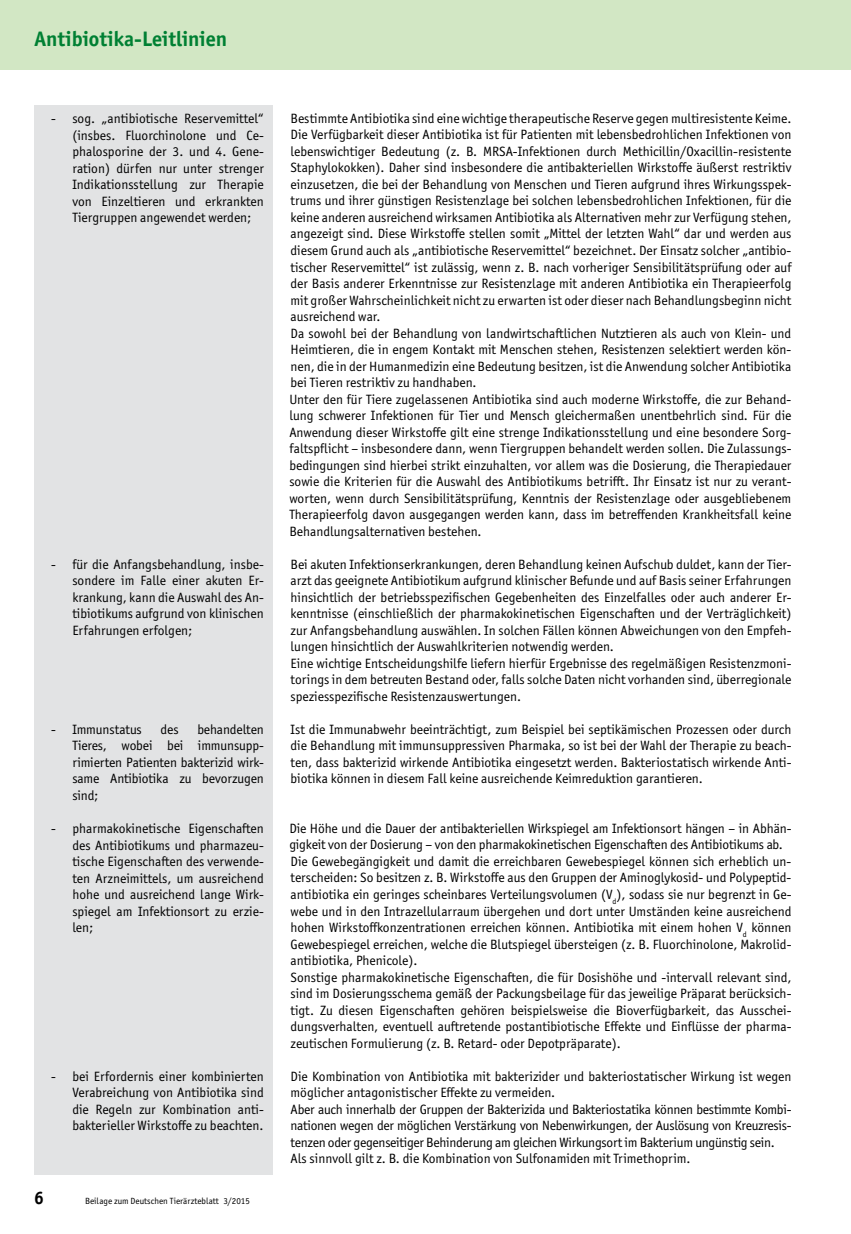
<style>
.page{position:relative;width:851px;height:1234px;background:#fff}
.page>*{position:absolute;margin:0;border:0;box-sizing:border-box;transform-origin:0 0}
.t1{font:700 21px "Officina Sans ITC Pro";color:#008033}
.t2{font:700 18px "Officina Sans ITC Pro";color:#000}
.t3{font:13.5px/16.5px "Officina Sans ITC Pro";color:#000;text-align:justify}
.t4{font:13.5px/16.5px "Officina Sans ITC Pro";letter-spacing:-.02em;color:#000}
.t5{font:9px "Officina Sans ITC Pro";color:#000}
</style>
<div class="page">
<div style="left:34px;top:105px;width:238px;height:1069px;background:#e2e3e4"></div>
<div style="left:0;top:0;width:850px;height:69px;background:#d2e7c4"></div>
<h1 class="t1" style="left:35px;top:26px;width:194px">Antibiotika-Leitlinien</h1>
<p class="t3" style="left:72px;top:110px;width:193px;text-indent:-21px">- sog. „antibiotische Reservemittel“ (insbes. Fluorchinolone und Ce&shy;phalosporine der 3. und 4. Gene&shy;ration) dürfen nur unter strenger Indikationsstellung zur Therapie von Einzeltieren und erkrankten Tiergruppen angewendet werden;</p>
<p class="t3" style="left:72px;top:556px;width:193px;text-indent:-21px">- für die Anfangsbehandlung, insbe&shy;sondere im Falle einer akuten Er&shy;krankung, kann die Auswahl des An&shy;tibiotikums aufgrund von klinischen Erfahrungen erfolgen;</p>
<p class="t3" style="left:51px;top:721px;width:92px">- Immunstatus</p>
<p class="t3" style="left:161px;top:721px;width:19px">des</p>
<p class="t3" style="left:72px;top:721px;width:193px;text-indent:125px">behandelten Tieres, wobei bei immunsupp&shy;rimierten Patienten bakterizid wirk&shy;same Antibiotika zu bevorzugen sind;</p>
<p class="t3" style="left:72px;top:820px;width:193px;text-indent:-21px">- pharmakokinetische Eigenschaften des Antibiotikums und pharmazeu&shy;tische Eigenschaften des verwende&shy;ten Arzneimittels, um ausreichend hohe und ausreichend lange Wirk&shy;spiegel am Infektionsort zu erzie&shy;len;</p>
<p class="t3" style="left:72px;top:1067px;width:193px;text-indent:-21px">- bei Erfordernis einer kombinierten Verabreichung von Antibiotika sind die Regeln zur Kombination anti&shy;bakterieller Wirkstoffe zu beachten.</p>
<h2 class="t2" style="left:34px;top:1186px;width:11px">6</h2>
<p class="t5" style="left:85px;top:1195px;width:166px">Beilage zum Deutschen Tierärzteblatt 3/2015</p>
<p class="t3" style="left:289px;top:110px;width:503px;text-align:left">Bestimmte Antibiotika sind eine wichtige therapeutische Reserve gegen multiresistente Keime.<br>Die Verfügbarkeit dieser Antibiotika ist für Patienten mit lebensbedrohlichen Infektionen von lebenswichtiger Bedeutung (z. B. MRSA-Infektionen durch Methicillin/Oxacillin-resistente Staphylokokken). Daher sind insbesondere die antibakteriellen Wirkstoffe äußerst restriktiv einzusetzen, die bei der Behandlung von Menschen und Tieren aufgrund ihres Wirkungsspek&shy;trums und ihrer günstigen Resistenzlage bei solchen lebensbedrohlichen Infektionen, für die keine anderen ausreichend wirksamen Antibiotika als Alternativen mehr zur Verfügung stehen, angezeigt sind. Diese Wirkstoffe stellen somit „Mittel der letzten Wahl“ dar und werden aus diesem Grund auch als „antibiotische Reservemittel“ bezeichnet. Der Einsatz solcher „antibio&shy;tischer Reservemittel“ ist zulässig, wenn z. B. nach vorheriger Sensibilitätsprüfung oder auf der Basis anderer Erkenntnisse zur Resistenzlage mit anderen Antibiotika ein Therapieerfolg mit großer Wahrscheinlichkeit nicht zu erwarten ist oder dieser nach Behandlungsbeginn nicht ausreichend war.<br>Da sowohl bei der Behandlung von landwirtschaftlichen Nutztieren als auch von Klein- und Heimtieren, die in engem Kontakt mit Menschen stehen, Resistenzen selektiert werden kön&shy;nen, die in der Humanmedizin eine Bedeutung besitzen, ist die Anwendung solcher Antibiotika bei Tieren restriktiv zu handhaben.<br>Unter den für Tiere zugelassenen Antibiotika sind auch moderne Wirkstoffe, die zur Behand&shy;lung schwerer Infektionen für Tier und Mensch gleichermaßen unentbehrlich sind. Für die Anwendung dieser Wirkstoffe gilt eine strenge Indikationsstellung und eine besondere Sorg&shy;faltspflicht – insbesondere dann, wenn Tiergruppen behandelt werden sollen. Die Zulassungs&shy;bedingungen sind hierbei strikt einzuhalten, vor allem was die Dosierung, die Therapiedauer sowie die Kriterien für die Auswahl des Antibiotikums betrifft. Ihr Einsatz ist nur zu verant&shy;worten, wenn durch Sensibilitätsprüfung, Kenntnis der Resistenzlage oder ausgebliebenem Therapieerfolg davon ausgegangen werden kann, dass im betreffenden Krankheitsfall keine Behandlungsalternativen bestehen.</p>
<p class="t3" style="left:290px;top:555px;width:502px;text-align:left">Bei akuten Infektionserkrankungen, deren Behandlung keinen Aufschub duldet, kann der Tier&shy;arzt das geeignete Antibiotikum aufgrund klinischer Befunde und auf Basis seiner Erfahrungen hinsichtlich der betriebsspezifischen Gegebenheiten des Einzelfalles oder auch anderer Er&shy;kenntnisse (einschließlich der pharmakokinetischen Eigenschaften und der Verträglichkeit) zur Anfangsbehandlung auswählen. In solchen Fällen können Abweichungen von den Empfeh&shy;lungen hinsichtlich der Auswahlkriterien notwendig werden.<br>Eine wichtige Entscheidungshilfe liefern hierfür Ergebnisse des regelmäßigen Resistenzmoni&shy;torings in dem betreuten Bestand oder, falls solche Daten nicht vorhanden sind, überregionale speziesspezifische Resistenzauswertungen.</p>
<p class="t3" style="left:290px;top:720px;width:502px">Ist die Immunabwehr beeinträchtigt, zum Beispiel bei septikämischen Prozessen oder durch die Behandlung mit immunsuppressiven Pharmaka, so ist bei der Wahl der Therapie zu beach&shy;ten, dass bakterizid wirkende Antibiotika eingesetzt werden. Bakteriostatisch wirkende Anti&shy;biotika können in diesem Fall keine ausreichende Keimreduktion garantieren.</p>
<p class="t3" style="left:289px;top:819px;width:503px;text-align:left">Die Höhe und die Dauer der antibakteriellen Wirkspiegel am Infektionsort hängen – in Abhän&shy;gigkeit von der Dosierung – von den pharmakokinetischen Eigenschaften des Antibiotikums ab.<br>Die Gewebegängigkeit und damit die erreichbaren Gewebespiegel können sich erheblich un&shy;terscheiden: So besitzen z. B. Wirkstoffe aus den Gruppen der Aminoglykosid- und Polypeptid&shy;antibiotika ein geringes scheinbares Verteilungsvolumen (V<sub>d</sub>), sodass sie nur begrenzt in Ge&shy;webe und in den Intrazellularraum übergehen und dort unter Umständen keine ausreichend hohen Wirkstoffkonzentrationen erreichen können. Antibiotika mit einem hohen V<sub>d</sub> können Gewebespiegel erreichen, welche die Blutspiegel übersteigen (z. B. Fluorchinolone, Makrolid&shy;antibiotika, Phenicole).<br>Sonstige pharmakokinetische Eigenschaften, die für Dosishöhe und -intervall relevant sind, sind im Dosierungsschema gemäß der Packungsbeilage für das jeweilige Präparat berücksich&shy;tigt. Zu diesen Eigenschaften gehören beispielsweise die Bioverfügbarkeit, das Ausschei&shy;dungsverhalten, eventuell auftretende postantibiotische Effekte und Einflüsse der pharma&shy;zeutischen Formulierung (z. B. Retard- oder Depotpräparate).</p>
<p class="t4" style="left:290px;top:1067px;width:502px">Die Kombination von Antibiotika mit bakterizider und bakteriostatischer Wirkung ist wegen möglicher antagonistischer Effekte zu vermeiden.<br>Aber auch innerhalb der Gruppen der Bakterizida und Bakteriostatika können bestimmte Kombi&shy;nationen wegen der möglichen Verstärkung von Nebenwirkungen, der Auslösung von Kreuzresis&shy;tenzen oder gegenseitiger Behinderung am gleichen Wirkungsort im Bakterium ungünstig sein.<br>Als sinnvoll gilt z. B. die Kombination von Sulfonamiden mit Trimethoprim.</p>
</div>
